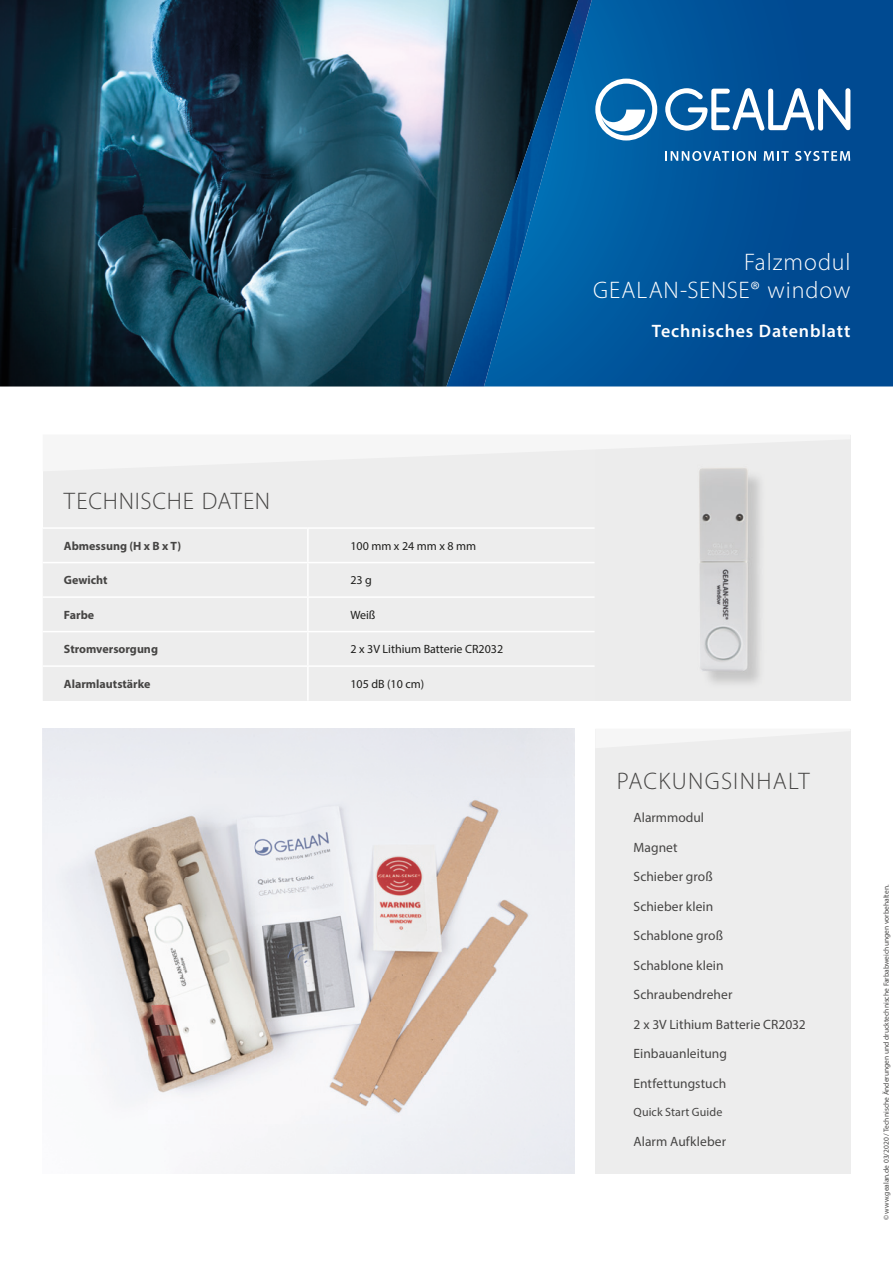
<style>
.page{position:relative;width:893px;height:1263px;background:#fff}
.page>*{position:absolute;margin:0;border:0;box-sizing:border-box;transform-origin:0 0}
.t1{font:300 24px/28.8px "Myriad Pro";letter-spacing:.035em;color:#fff;text-align:right}
.t2{font:300 24px "Myriad Pro";letter-spacing:.035em;color:#464544}
.t3{font:300 24px "Myriad Pro";letter-spacing:.055em;color:#464544}
.t4{font:600 18px "Myriad Pro";letter-spacing:.045em;color:#fff}
.t5{font:13.5px/29.4px "Myriad Pro";letter-spacing:.005em;color:#464544}
.t6{font:700 12px "Myriad Pro";color:#464544}
.t7{font:12px "Myriad Pro";color:#1d1d1b}
.t8{font:12px "Myriad Pro";letter-spacing:.01em;color:#464544}
.t9{font:7.5px "Myriad Pro";color:#464544}
</style>
<div class="page">
<img style="left:0;top:0;width:446px;height:386px">
<svg style="left:592px;top:0;width:301px;height:386px;background:#005097"></svg>
<img style="left:446px;top:0;width:146px;height:386px">
<svg style="left:595px;top:79px;width:62px;height:62px"></svg>
<svg style="left:665px;top:88px;width:185px;height:43px"></svg>
<svg style="left:665px;top:151px;width:91px;height:10px"></svg>
<svg style="left:764px;top:151px;width:25px;height:10px"></svg>
<svg style="left:795px;top:151px;width:55px;height:10px"></svg>
<div style="left:43px;top:436px;width:807px;height:265px;background:#ededed"></div>
<img style="left:699px;top:488px;width:2px;height:157px">
<img style="left:701px;top:471px;width:60px;height:213px">
<div style="left:595px;top:729px;width:255px;height:445px;background:#ededed"></div>
<hr style="left:307px;top:529px;width:2px;height:33px;background:#fff">
<hr style="left:307px;top:563px;width:2px;height:33px;background:#fff">
<hr style="left:307px;top:598px;width:2px;height:33px;background:#fff">
<hr style="left:307px;top:632px;width:2px;height:33px;background:#fff">
<hr style="left:307px;top:667px;width:2px;height:34px;background:#fff">
<hr style="left:43px;top:527px;width:265px;height:2px;background:#fff">
<hr style="left:308px;top:527px;width:287px;height:2px;background:#fff">
<hr style="left:43px;top:562px;width:265px;height:1px;background:#fff">
<hr style="left:308px;top:562px;width:287px;height:1px;background:#fff">
<hr style="left:43px;top:596px;width:265px;height:2px;background:#fff">
<hr style="left:308px;top:596px;width:287px;height:2px;background:#fff">
<hr style="left:43px;top:631px;width:265px;height:1px;background:#fff">
<hr style="left:308px;top:631px;width:287px;height:1px;background:#fff">
<hr style="left:43px;top:665px;width:265px;height:2px;background:#fff">
<hr style="left:308px;top:665px;width:287px;height:2px;background:#fff">
<svg style="left:699px;top:468px;width:49px;height:3px"></svg>
<img style="left:43px;top:729px;width:531px;height:445px">
<h1 class="t2" style="left:64px;top:486px;width:208px">TECHNISCHE DATEN</h1>
<p class="t6" style="left:64px;top:538px;width:119px">Abmessung (H x B x T)</p>
<p class="t7" style="left:350px;top:538px;width:127px">100 mm x 24 mm x 8 mm</p>
<p class="t6" style="left:64px;top:572px;width:45px">Gewicht</p>
<p class="t7" style="left:350px;top:573px;width:23px">23 g</p>
<p class="t6" style="left:64px;top:607px;width:32px">Farbe</p>
<p class="t7" style="left:350px;top:607px;width:27px">Weiß</p>
<p class="t6" style="left:64px;top:641px;width:96px">Stromversorgung</p>
<p class="t7" style="left:350px;top:642px;width:154px">2 x 3V Lithium Batterie CR2032</p>
<p class="t6" style="left:64px;top:676px;width:88px">Alarmlautstärke</p>
<p class="t7" style="left:350px;top:676px;width:75px">105 dB (10 cm)</p>
<h1 class="t1" style="left:593px;top:247px;width:259px">Falzmodul<br>GEALAN-SENSE® window</h1>
<h2 class="t4" style="left:652px;top:319px;width:200px">Technisches Datenblatt</h2>
<h1 class="t3" style="left:617px;top:766px;width:194px">PACKUNGSINHALT</h1>
<p class="t5" style="left:634px;top:803px;width:174px">Alarmmodul<br>Magnet<br>Schieber groß<br>Schieber klein<br>Schablone groß<br>Schablone klein<br>Schraubendreher<br>2 x 3V Lithium Batterie CR2032<br>Einbauanleitung<br>Entfettungstuch</p>
<p class="t8" style="left:634px;top:1105px;width:90px">Quick Start Guide</p>
<p class="t5" style="left:634px;top:1127px;width:94px">Alarm Aufkleber</p>
<p class="t9" style="left:882px;top:1220px;width:337px;rotate:-90deg">© www.gealan.de 03/2020 / Technische Änderungen und drucktechnische Farbabweichungen vorbehalten.</p>
</div>
